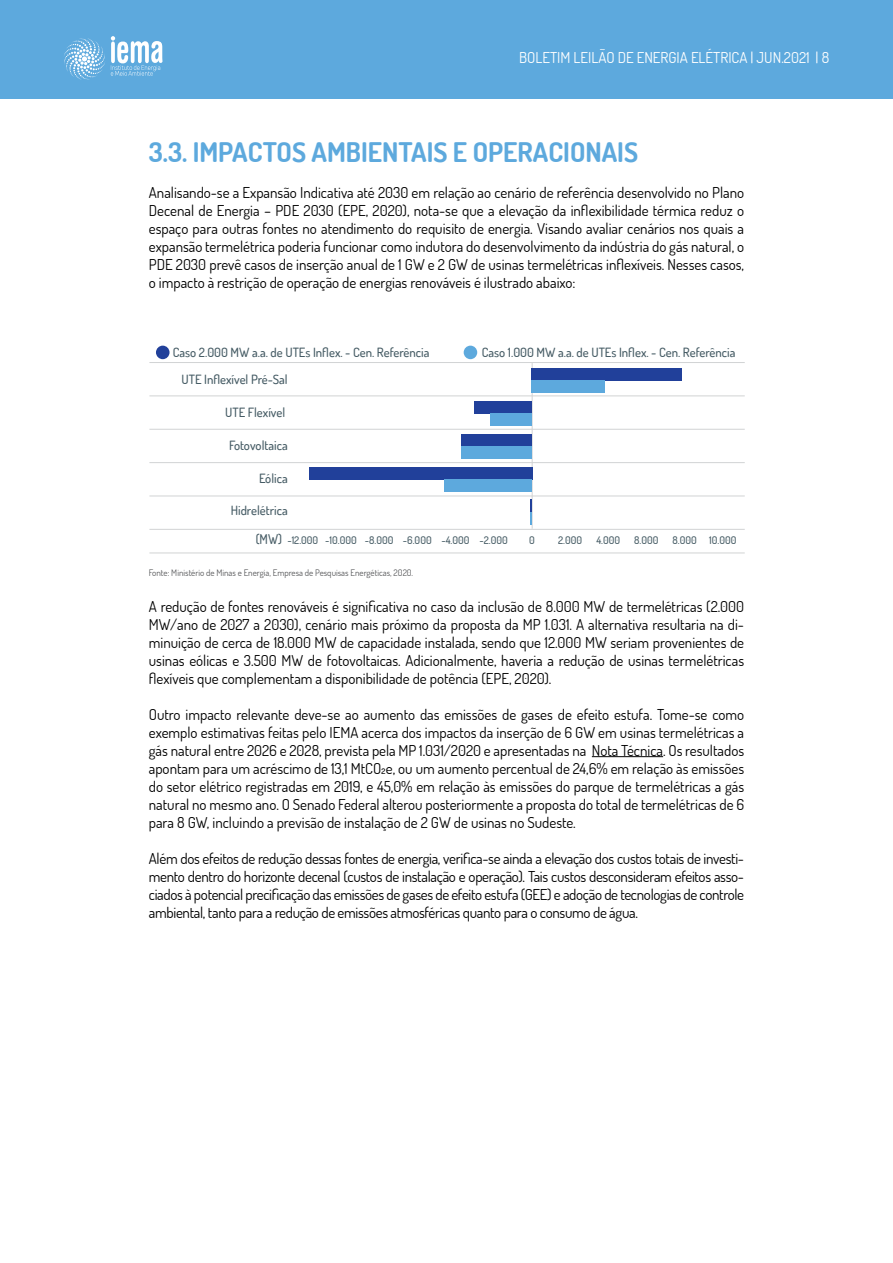
<style>
.page{position:relative;width:893px;height:1263px;background:#fff}
.page>*{position:absolute;margin:0;border:0;box-sizing:border-box;transform-origin:0 0}
.t1{font:700 27px "Dosis";color:#5da9dd}
.t2{font:15px/18px "Dosis";color:#000;text-align:justify}
.t3{font:15px "Dosis";color:#fff}
.t4{font:500 12.75px "Dosis";color:#455b64}
.t5{font:500 10.5px "Dosis";color:#455b64}
.t6{font:9px "Dosis";color:#58595b}
.s1{font-size:13.5px}
</style>
<div class="page">
<div style="left:0;top:0;width:893px;height:99px;background:#5da9dd"></div>
<svg style="left:64px;top:36px;width:98px;height:44px"></svg>
<hr style="left:592px;top:756px;width:71px;height:1px;background:#000">
<hr style="left:532px;top:363px;width:1px;height:166px;background:#d1d3d4">
<div style="left:532px;top:368px;width:150px;height:13px;background:#21409a"></div>
<div style="left:532px;top:380px;width:73px;height:13px;background:#5da9dd"></div>
<div style="left:475px;top:401px;width:57px;height:13px;background:#21409a"></div>
<div style="left:490px;top:413px;width:42px;height:13px;background:#5da9dd"></div>
<div style="left:462px;top:434px;width:70px;height:12px;background:#21409a"></div>
<div style="left:462px;top:446px;width:70px;height:13px;background:#5da9dd"></div>
<div style="left:309px;top:467px;width:223px;height:12px;background:#21409a"></div>
<div style="left:445px;top:479px;width:87px;height:13px;background:#5da9dd"></div>
<svg style="left:530px;top:500px;width:2px;height:25px"></svg>
<div style="left:156px;top:346px;width:14px;height:13px;background:#21409a;border-radius:50%"></div>
<div style="left:464px;top:346px;width:13px;height:13px;background:#5da9dd;border-radius:50%"></div>
<hr style="left:149px;top:362px;width:596px;height:1px;background:#d1d3d4">
<hr style="left:149px;top:395px;width:596px;height:1px;background:#d1d3d4">
<hr style="left:149px;top:429px;width:596px;height:1px;background:#d1d3d4">
<hr style="left:149px;top:462px;width:596px;height:1px;background:#d1d3d4">
<hr style="left:149px;top:496px;width:596px;height:1px;background:#d1d3d4">
<hr style="left:149px;top:529px;width:596px;height:1px;background:#d1d3d4">
<hr style="left:149px;top:553px;width:596px;height:1px;background:#d1d3d4">
<p class="t3" style="left:519px;top:48px;width:312px">BOLETIM LEILÃO DE ENERGIA ELÉTRICA | JUN.2021 | 8</p>
<h1 class="t1" style="left:149px;top:135px;width:491px">3.3. IMPACTOS AMBIENTAIS E OPERACIONAIS</h1>
<p class="t2" style="left:149px;top:183px;width:597px">Analisando-se a Expansão Indicativa até 2030 em relação ao cenário de referência desenvolvido no Plano Decenal de Energia – PDE 2030 (EPE, 2020), nota-se que a elevação da inflexibilidade térmica reduz o espaço para outras fontes no atendimento do requisito de energia. Visando avaliar cenários nos quais a expansão termelétrica poderia funcionar como indutora do desenvolvimento da indústria do gás natural, o PDE 2030 prevê casos de inserção anual de 1 GW e 2 GW de usinas termelétricas inflexíveis. Nesses casos, o impacto à restrição de operação de energias renováveis é ilustrado abaixo:</p>
<p class="t4" style="left:173px;top:344px;width:258px">Caso 2.000 MW a.a. de UTEs Inflex. - Cen. Referência</p>
<p class="t4" style="left:482px;top:344px;width:255px">Caso 1.000 MW a.a. de UTEs Inflex. - Cen. Referência</p>
<p class="t4" style="left:181px;top:371px;width:108px">UTE Inflexível Pré-Sal</p>
<p class="t4" style="left:225px;top:404px;width:62px">UTE Flexível</p>
<p class="t4" style="left:229px;top:437px;width:60px">Fotovoltaica</p>
<p class="t4" style="left:259px;top:469px;width:30px">Eólica</p>
<p class="t4" style="left:231px;top:502px;width:59px">Hidrelétrica</p>
<p class="t5" style="left:256px;top:534px;width:254px"><span class="s1">(MW)</span> -12.000 -10.000 -8.000 -6.000 -4.000 -2.000</p>
<p class="t5" style="left:529px;top:534px;width:7px">0</p>
<p class="t5" style="left:558px;top:534px;width:25px">2.000</p>
<p class="t5" style="left:596px;top:534px;width:25px">4.000</p>
<p class="t5" style="left:634px;top:534px;width:26px">8.000</p>
<p class="t5" style="left:672px;top:534px;width:65px">8.000 10.000</p>
<p class="t6" style="left:149px;top:567px;width:266px">Fonte: Ministério de Minas e Energia, Empresa de Pesquisas Energéticas, 2020.</p>
<p class="t2" style="left:149px;top:597px;width:597px">A redução de fontes renováveis é significativa no caso da inclusão de 8.000 MW de termelétricas (2.000<br>MW/ano de 2027 a 2030), cenário mais próximo da proposta da MP 1.031. A alternativa resultaria na di&shy;minuição de cerca de 18.000 MW de capacidade instalada, sendo que 12.000 MW seriam provenientes de usinas eólicas e 3.500 MW de fotovoltaicas. Adicionalmente, haveria a redução de usinas termelétricas flexíveis que complementam a disponibilidade de potência (EPE, 2020).</p>
<p class="t2" style="left:149px;top:705px;width:597px">Outro impacto relevante deve-se ao aumento das emissões de gases de efeito estufa. Tome-se como exemplo estimativas feitas pelo IEMA acerca dos impactos da inserção de 6 GW em usinas termelétricas a gás natural entre 2026 e 2028, prevista pela MP 1.031/2020 e apresentadas na Nota Técnica. Os resultados apontam para um acréscimo de 13,1 MtCO₂e, ou um aumento percentual de 24,6% em relação às emissões do setor elétrico registradas em 2019, e 45,0% em relação às emissões do parque de termelétricas a gás natural no mesmo ano. O Senado Federal alterou posteriormente a proposta do total de termelétricas de 6 para 8 GW, incluindo a previsão de instalação de 2 GW de usinas no Sudeste.</p>
<p class="t2" style="left:149px;top:849px;width:597px">Além dos efeitos de redução dessas fontes de energia, verifica-se ainda a elevação dos custos totais de investi&shy;mento dentro do horizonte decenal (custos de instalação e operação). Tais custos desconsideram efeitos asso&shy;ciados à potencial precificação das emissões de gases de efeito estufa (GEE) e adoção de tecnologias de controle ambiental, tanto para a redução de emissões atmosféricas quanto para o consumo de água.</p>
</div>
